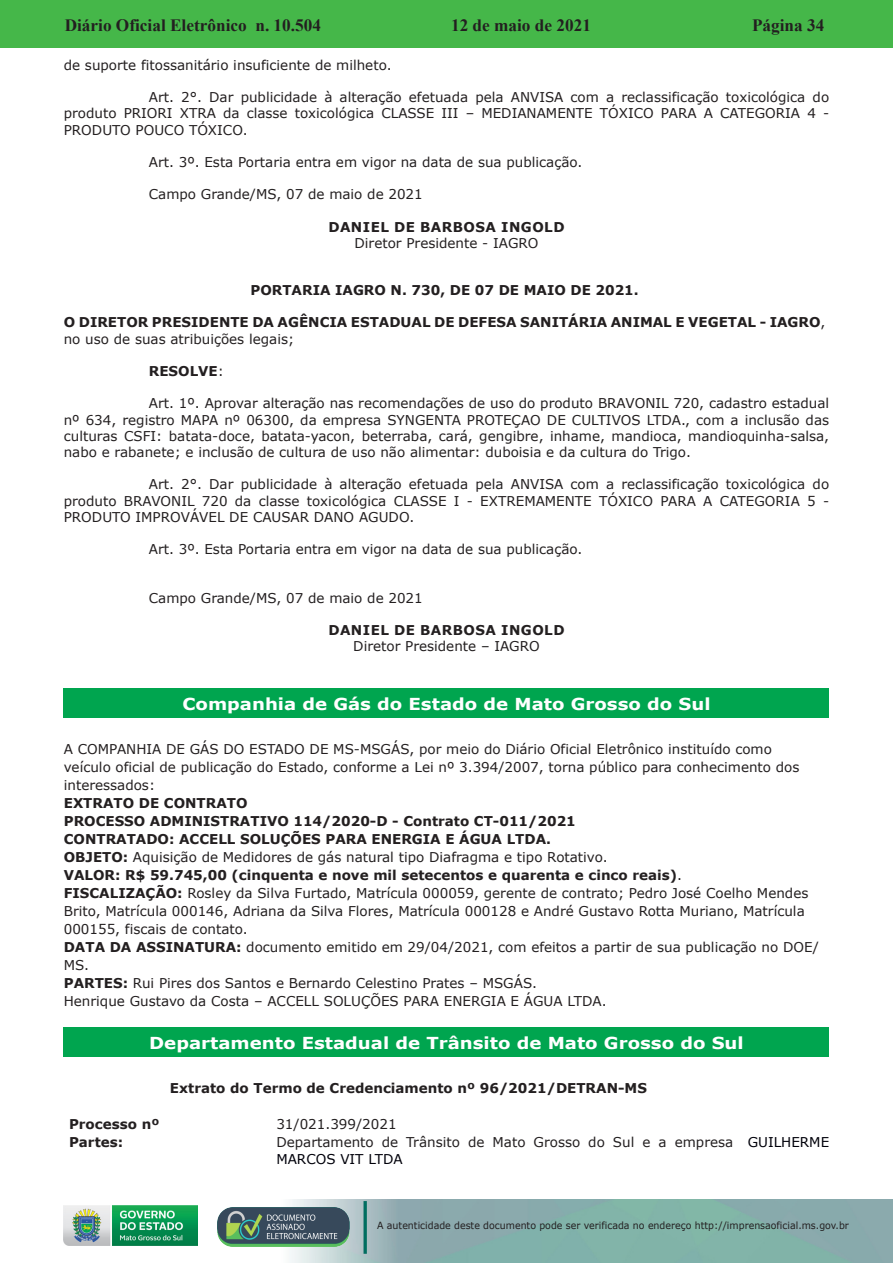
<style>
.page{position:relative;width:893px;height:1263px;background:#fff}
.page>*{position:absolute;margin:0;border:0;box-sizing:border-box;transform-origin:0 0}
.t1{font:700 17.25px "Times New Roman";color:#231f20}
.t2{font:700 16.5px "Verdana";color:#fff;scale:1.1 1}
.t3{font:13.5px/18px "Verdana";color:#231f20;text-align:justify}
.t4{font:700 13.5px/16.2px "Verdana";color:#231f20}
.t5{font:700 13.5px "Verdana";letter-spacing:.035em;color:#231f20}
.t6{font:9.9px "Verdana";color:#231f20;scale:.95 1}
.s1{font-weight:400}
.s2{font-weight:700}
.s3{color:#00000a}
</style>
<div class="page">
<div style="left:0;top:0;width:893px;height:48px;background:#45b749"></div>
<img style="left:63px;top:1199px;width:830px;height:64px">
<img style="left:364px;top:1202px;width:2px;height:51px">
<img style="left:218px;top:1207px;width:132px;height:39px">
<img style="left:64px;top:1205px;width:134px;height:41px">
<div style="left:64px;top:688px;width:765px;height:30px;background:#00a54f"></div>
<div style="left:64px;top:1027px;width:765px;height:30px;background:#00a54f"></div>
<p class="t1" style="left:65px;top:13px;width:258px">Diário Oficial Eletrônico n. 10.504</p>
<p class="t1" style="left:451px;top:13px;width:141px">12 de maio de 2021</p>
<p class="t1" style="left:752px;top:13px;width:74px">Página 34</p>
<p class="t3" style="left:64px;top:56px;width:329px">de suporte fitossanitário insuficiente de milheto.</p>
<p class="t3" style="left:64px;top:89px;width:767px;line-height:16.2px;text-indent:85px">Art. 2°. Dar publicidade à alteração efetuada pela ANVISA com a reclassificação toxicológica do produto PRIORI XTRA da classe toxicológica CLASSE III – MEDIANAMENTE TÓXICO PARA A CATEGORIA 4 - PRODUTO POUCO TÓXICO.</p>
<p class="t3" style="left:149px;top:153px;width:435px">Art. 3º. Esta Portaria entra em vigor na data de sua publicação.</p>
<p class="t3" style="left:149px;top:185px;width:275px">Campo Grande/MS, 07 de maio de 2021</p>
<p class="t5" style="left:328px;top:217px;width:238px">DANIEL DE BARBOSA INGOLD</p>
<p class="t3" style="left:354px;top:234px;width:186px">Diretor Presidente - IAGRO</p>
<p class="t4" style="left:250px;top:282px;width:390px">PORTARIA IAGRO N. 730, DE 07 DE MAIO DE 2021.</p>
<p class="t4" style="left:64px;top:314px;width:763px">O DIRETOR PRESIDENTE DA AGÊNCIA ESTADUAL DE DEFESA SANITÁRIA ANIMAL E VEGETAL - IAGRO<span class="s1">, no uso de suas atribuições legais;</span></p>
<p class="t4" style="left:149px;top:363px;width:77px">RESOLVE<span class="s1">:</span></p>
<p class="t3" style="left:64px;top:395px;width:767px;line-height:16.2px;text-indent:85px">Art. 1º. Aprovar alteração nas recomendações de uso do produto BRAVONIL 720, cadastro estadual nº 634, registro MAPA nº 06300, da empresa SYNGENTA PROTEÇAO DE CULTIVOS LTDA., com a inclusão das culturas CSFI: batata-doce, batata-yacon, beterraba, cará, gengibre, inhame, mandioca, mandioquinha-salsa, nabo e rabanete; e inclusão de cultura de uso não alimentar: duboisia e da cultura do Trigo.</p>
<p class="t3" style="left:64px;top:476px;width:767px;line-height:16.2px;text-indent:85px">Art. 2°. Dar publicidade à alteração efetuada pela ANVISA com a reclassificação toxicológica do produto BRAVONIL 720 da classe toxicológica CLASSE I - EXTREMAMENTE TÓXICO PARA A CATEGORIA 5 - PRODUTO IMPROVÁVEL DE CAUSAR DANO AGUDO.</p>
<p class="t3" style="left:149px;top:540px;width:435px">Art. 3º. Esta Portaria entra em vigor na data de sua publicação.</p>
<p class="t3" style="left:149px;top:589px;width:275px">Campo Grande/MS, 07 de maio de 2021</p>
<p class="t5" style="left:328px;top:621px;width:238px">DANIEL DE BARBOSA INGOLD</p>
<p class="t3" style="left:353px;top:637px;width:188px">Diretor Presidente – IAGRO</p>
<p class="t2" style="left:182px;top:692px;width:482px">Companhia de Gás do Estado de Mato Grosso do Sul</p>
<p class="t3" style="left:64px;top:740px;width:737px;text-align:left">A COMPANHIA DE GÁS DO ESTADO DE MS-MSGÁS, por meio do Diário Oficial Eletrônico instituído como veículo oficial de publicação do Estado, conforme a Lei nº 3.394/2007, torna público para conhecimento dos interessados:</p>
<p class="t3" style="left:64px;top:794px;width:756px;text-align:left"><span class="s2">EXTRATO DE CONTRATO<br>PROCESSO ADMINISTRATIVO 114/2020-D - Contrato CT-011/2021<br>CONTRATADO: ACCELL SOLUÇÕES PARA ENERGIA E ÁGUA LTDA.<br>OBJETO:</span> Aquisição de Medidores de gás natural tipo Diafragma e tipo Rotativo.<br><span class="s2">VALOR: R$ 59.745,00 (cinquenta e nove mil setecentos e quarenta e cinco reais)</span>.<br><span class="s2">FISCALIZAÇÃO:</span> Rosley da Silva Furtado, Matrícula 000059, gerente de contrato; Pedro José Coelho Mendes Brito, Matrícula 000146, Adriana da Silva Flores, Matrícula 000128 e André Gustavo Rotta Muriano, Matrícula 000155, fiscais de contato.<br><span class="s2">DATA DA ASSINATURA:</span> documento emitido em 29/04/2021, com efeitos a partir de sua publicação no DOE/ MS.<br><span class="s2">PARTES:</span> Rui Pires dos Santos e Bernardo Celestino Prates – MSGÁS.<br>Henrique Gustavo da Costa – ACCELL SOLUÇÕES PARA ENERGIA E ÁGUA LTDA.</p>
<p class="t2" style="left:149px;top:1031px;width:542px">Departamento Estadual de Trânsito de Mato Grosso do Sul</p>
<p class="t4" style="left:170px;top:1080px;width:478px">Extrato do Termo de Credenciamento nº 96/2021/DETRAN-MS</p>
<p class="t4" style="left:69px;top:1116px;width:92px">Processo nº</p>
<p class="t3" style="left:276px;top:1115px;width:122px">31/021.399/2021</p>
<p class="t4" style="left:69px;top:1134px;width:56px">Partes:</p>
<p class="t3" style="left:276px;top:1134px;width:554px;line-height:16.2px">Departamento de Trânsito de Mato Grosso do Sul e a empresa <span class="s3">GUILHERME<br>MARCOS VIT LTDA</span></p>
<p class="t6" style="left:377px;top:1219px;width:498px">A autenticidade deste documento pode ser verificada no endereço http://imprensaoficial.ms.gov.br</p>
</div>
